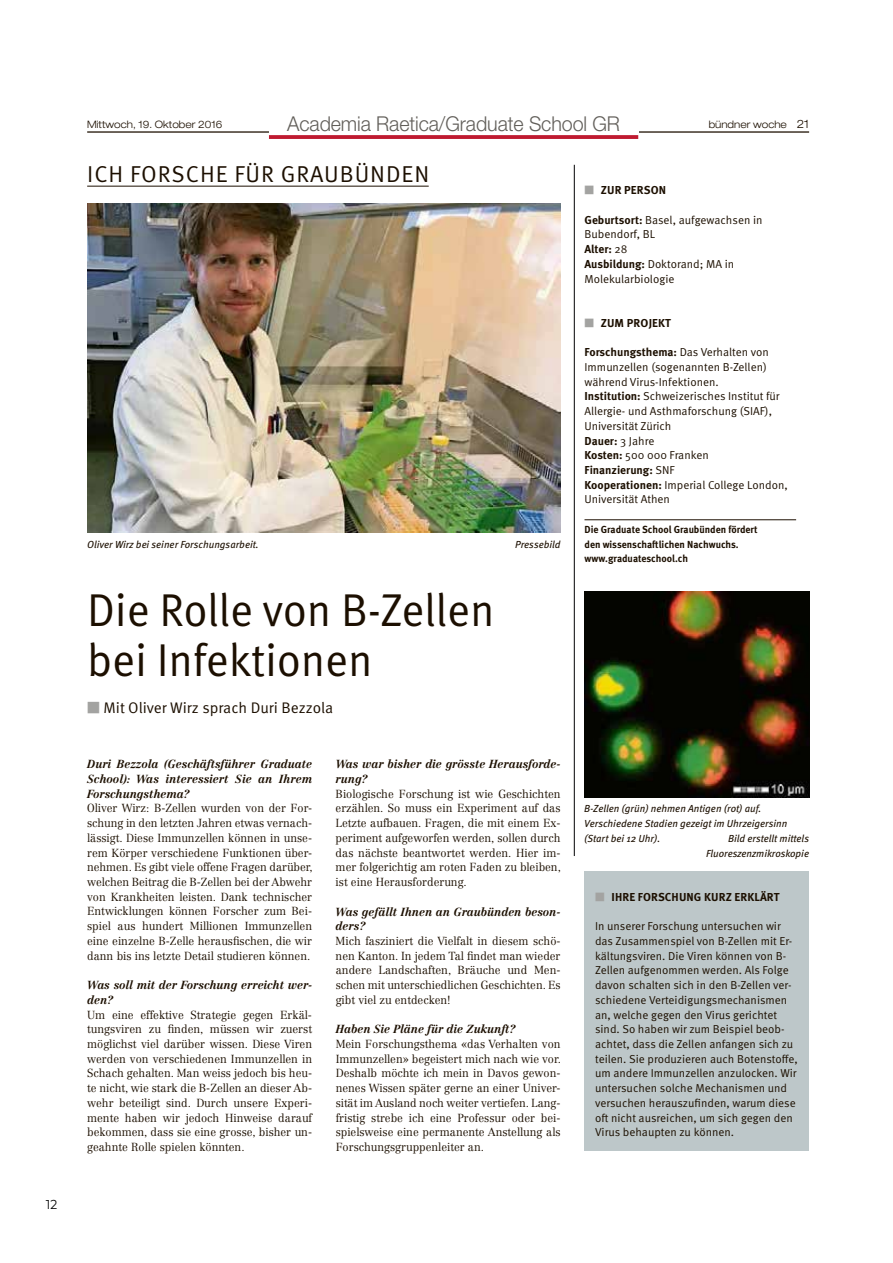
<style>
.page{position:relative;width:893px;height:1263px;background:#fff}
.page>*{position:absolute;margin:0;border:0;box-sizing:border-box;transform-origin:0 0}
.t1{font:46.05px/49.9px "Meta OT Norm";letter-spacing:-.005em;color:#1c0f00;scale:.96 1}
.t2{font:23.1px "Meta OT Norm";letter-spacing:.04em;color:#1c0f00}
.t3{font:300 20.55px "Helvetica Neue LT Std";letter-spacing:-.005em;color:#615e59;scale:.96 1}
.t4{font:15.3px "Meta OT Norm";color:#1c0f00}
.t5{font:15px "Texta";color:#000}
.t6{font:300 11.55px/14.7px "Centennial LT Std";color:#1c0f00;text-align:justify;scale:.96 1}
.t7{font:11.55px/14.7px "Meta OT Norm";color:#1c0f00}
.t8{font:italic 700 11.55px/14.7px "Centennial LT Std";color:#1c0f00;scale:.96 1}
.t9{font:700 11.55px "Meta OT";color:#1c0f00}
.t10{font:italic 10.2px/14.7px "Meta OT";color:#1c0f00}
.t11{font:700 10.2px/14.7px "Meta OT";color:#1c0f00;scale:.96 1}
.t12{font:300 expanded 10.2px "Helvetica Neue LT Std";color:#1c0f00;scale:.96 1}
.s1{font-size:11.55px}
.s2{font-family:"Meta OT";font-weight:700;color:#a3a3a1}
.s3{color:#a3a3a1}
.s4{font-family:"Meta OT";font-weight:700}
.s5{font-family:"Meta OT Norm";font-weight:400}
</style>
<div class="page">
<hr style="left:87px;top:131px;width:722px;height:2px;background:#1c0f00">
<div style="left:269px;top:117px;width:369px;height:27px;background:#fff"></div>
<svg style="left:269px;top:135px;width:369px;height:4px"></svg>
<hr style="left:87px;top:186px;width:342px;height:1px;background:#1c0f00">
<img style="left:87px;top:203px;width:474px;height:330px">
<div style="left:584px;top:871px;width:225px;height:280px;background:#bdc7c9"></div>
<img style="left:584px;top:592px;width:225px;height:206px">
<hr style="left:584px;top:519px;width:212px;height:1px;background:#1c0f00">
<hr style="left:574px;top:165px;width:1px;height:691px;background:#020203">
<p class="t5" style="left:46px;top:1196px;width:13px">12</p>
<p class="t12" style="left:87px;top:118px;width:142px">Mittwoch, 19. Oktober 2016</p>
<h3 class="t3" style="left:287px;top:112px;width:348px">Academia Raetica/Graduate School GR</h3>
<p class="t12" style="left:709px;top:118px;width:106px">bündner woche <span class="s1">21</span></p>
<h2 class="t2" style="left:87px;top:160px;width:344px">ICH FORSCHE FÜR GRAUBÜNDEN</h2>
<p class="t10" style="left:87px;top:537px;width:173px">Oliver Wirz bei seiner Forschungsarbeit.</p>
<p class="t10" style="left:515px;top:537px;width:47px">Pressebild</p>
<h1 class="t1" style="left:87px;top:586px;width:426px">Die Rolle von B-Zellen bei Infektionen</h1>
<h3 class="t4" style="left:87px;top:698px;width:248px"><span class="s2">■</span> Mit Oliver Wirz sprach Duri Bezzola</h3>
<p class="t8" style="left:87px;top:757px;width:236px;text-align:justify">Duri Bezzola (Geschäftsführer Graduate School): Was interessiert Sie an Ihrem Forschungsthema?</p>
<p class="t6" style="left:87px;top:801px;width:236px">Oliver Wirz: B-Zellen wurden von der For&shy;schung in den letzten Jahren etwas vernach&shy;lässigt. Diese Immunzellen können in unse&shy;rem Körper verschiedene Funktionen über&shy;nehmen. Es gibt viele offene Fragen darüber, welchen Beitrag die B-Zellen bei der Abwehr von Krankheiten leisten. Dank technischer Entwicklungen können Forscher zum Bei&shy;spiel aus hundert Millionen Immunzellen eine einzelne B-Zelle herausfischen, die wir dann bis ins letzte Detail studieren können.</p>
<p class="t8" style="left:87px;top:978px;width:236px">Was soll mit der Forschung erreicht wer&shy;den?</p>
<p class="t6" style="left:87px;top:1007px;width:236px">Um eine effektive Strategie gegen Erkäl&shy;tungsviren zu finden, müssen wir zuerst möglichst viel darüber wissen. Diese Viren werden von verschiedenen Immunzellen in Schach gehalten. Man weiss jedoch bis heu&shy;te nicht, wie stark die B-Zellen an dieser Ab&shy;wehr beteiligt sind. Durch unsere Experi&shy;mente haben wir jedoch Hinweise darauf bekommen, dass sie eine grosse, bisher un&shy;geahnte Rolle spielen könnten.</p>
<p class="t8" style="left:336px;top:757px;width:236px">Was war bisher die grösste Herausforde&shy;rung?</p>
<p class="t6" style="left:336px;top:786px;width:236px">Biologische Forschung ist wie Geschichten erzählen. So muss ein Experiment auf das Letzte aufbauen. Fragen, die mit einem Ex&shy;periment aufgeworfen werden, sollen durch das nächste beantwortet werden. Hier im&shy;mer folgerichtig am roten Faden zu bleiben, ist eine Herausforderung.</p>
<p class="t8" style="left:336px;top:904px;width:236px">Was gefällt Ihnen an Graubünden beson&shy;ders?</p>
<p class="t6" style="left:336px;top:933px;width:236px">Mich fasziniert die Vielfalt in diesem schö&shy;nen Kanton. In jedem Tal findet man wieder andere Landschaften, Bräuche und Men&shy;schen mit unterschiedlichen Geschichten. Es gibt viel zu entdecken!</p>
<p class="t8" style="left:336px;top:1022px;width:189px">Haben Sie Pläne für die Zukunft?</p>
<p class="t6" style="left:336px;top:1036px;width:236px">Mein Forschungsthema «das Verhalten von Immunzellen» begeistert mich nach wie vor.<br>Deshalb möchte ich mein in Davos gewon&shy;nenes Wissen später gerne an einer Univer&shy;sität im Ausland noch weiter vertiefen. Lang&shy;fristig strebe ich eine Professur oder bei&shy;spielsweise eine permanente Anstellung als Forschungsgruppenleiter an.</p>
<p class="t9" style="left:585px;top:183px;width:83px"><span class="s3">■</span> ZUR PERSON</p>
<p class="t7" style="left:584px;top:212px;width:180px"><span class="s4">Geburtsort:</span> Basel, aufgewachsen in<br>Bubendorf, BL</p>
<p class="t9" style="left:584px;top:242px;width:45px">Alter: <span class="s5">28</span></p>
<p class="t7" style="left:584px;top:257px;width:151px"><span class="s4">Ausbildung:</span> Doktorand; MA in<br>Molekularbiologie</p>
<p class="t9" style="left:585px;top:315px;width:88px"><span class="s3">■</span> ZUM PROJEKT</p>
<p class="t9" style="left:584px;top:345px;width:186px">Forschungsthema: <span class="s5">Das Verhalten von</span></p>
<p class="t7" style="left:584px;top:360px;width:197px">Immunzellen (sogenannten B-Zellen) während Virus-Infektionen.<br><span class="s4">Institution:</span> Schweizerisches Institut für Allergie- und Asthmaforschung (SIAF), Universität Zürich</p>
<p class="t9" style="left:584px;top:433px;width:71px">Dauer: <span class="s5">3 Jahre</span></p>
<p class="t7" style="left:584px;top:448px;width:126px"><span class="s4">Kosten:</span> 500 000 Franken</p>
<p class="t9" style="left:584px;top:463px;width:92px">Finanzierung: <span class="s5">SNF</span></p>
<p class="t7" style="left:584px;top:477px;width:205px"><span class="s4">Kooperationen:</span> Imperial College London,<br>Universität Athen</p>
<p class="t11" style="left:584px;top:522px;width:182px">Die Graduate School Graubünden fördert den wissenschaftlichen Nachwuchs. www.graduateschool.ch</p>
<p class="t10" style="left:584px;top:802px;width:205px">B-Zellen (grün) nehmen Antigen (rot) auf.<br>Verschiedene Stadien gezeigt im Uhrzeigersinn (Start bei 12 Uhr).</p>
<p class="t10" style="left:706px;top:831px;width:105px;text-align:right">Bild erstellt mittels<br>Fluoreszenzmikroskopie</p>
<p class="t9" style="left:595px;top:889px;width:186px"><span class="s3">■</span> IHRE FORSCHUNG KURZ ERKLÄRT</p>
<p class="t7" style="left:595px;top:919px;width:204px">In unserer Forschung untersuchen wir das Zusammenspiel von B-Zellen mit Er&shy;kältungsviren. Die Viren können von B-Zellen aufgenommen werden. Als Folge davon schalten sich in den B-Zellen ver&shy;schiedene Verteidigungsmechanismen an, welche gegen den Virus gerichtet sind. So haben wir zum Beispiel beob&shy;achtet, dass die Zellen anfangen sich zu teilen. Sie produzieren auch Botenstoffe, um andere Immunzellen anzulocken. Wir untersuchen solche Mechanismen und versuchen herauszufinden, warum diese oft nicht ausreichen, um sich gegen den Virus behaupten zu können.</p>
</div>
